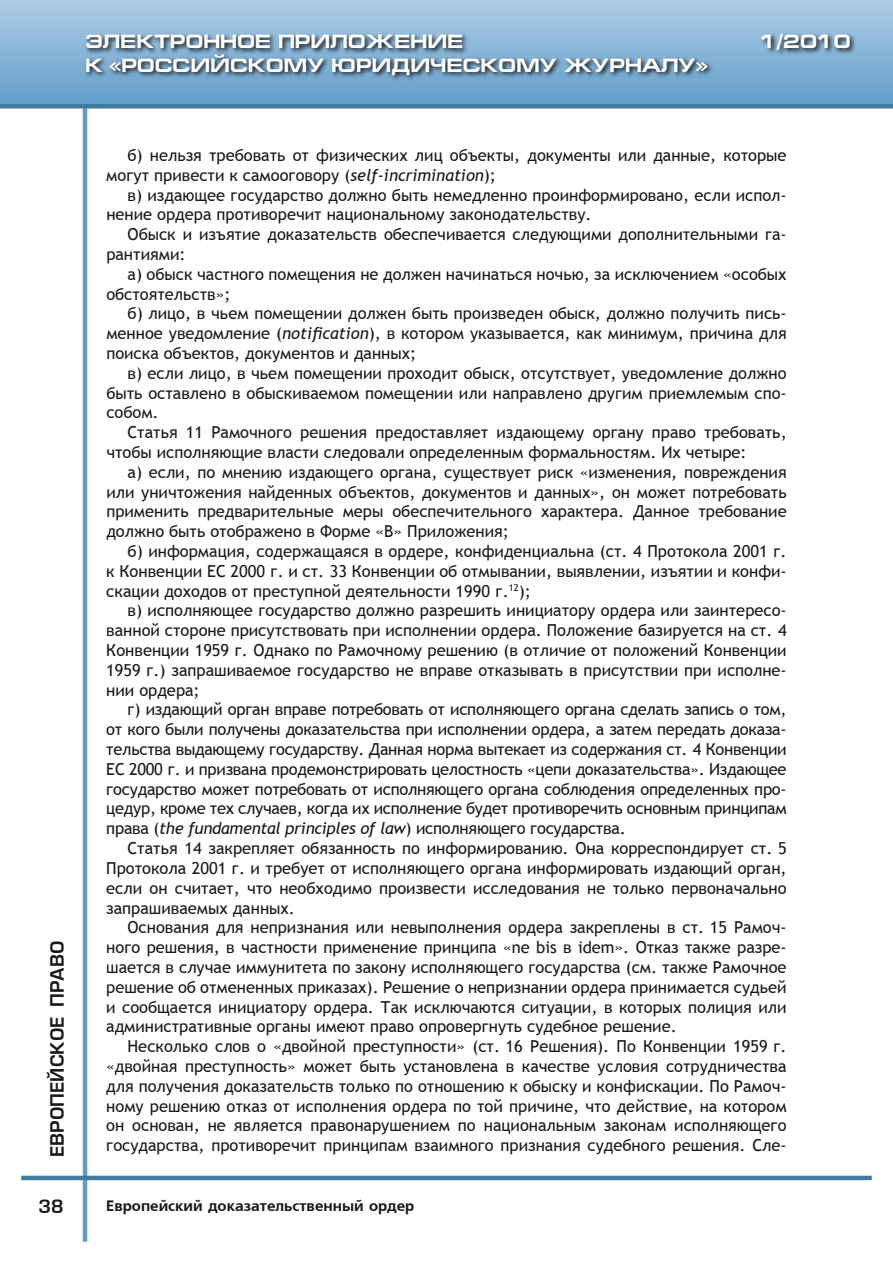
<style>
.page{position:relative;width:893px;height:1263px;background:#fff}
.page>*{position:absolute;margin:0;border:0;box-sizing:border-box;transform-origin:0 0}
.t1{font:700 19.5px "Europe Ext";color:#fff}
.t2{font:18px "Europe Demi Normal";color:#1a171c}
.t3{font:16.5px/19.8px "Trebuchet MS";color:#1a171c;text-align:justify}
.t4{font:15px "Free Set Bold Cyrillic";color:#1a171c}
.s1{font-style:italic}
</style>
<div class="page">
<hr style="left:83px;top:89px;width:4px;height:1153px;background:#609ec9">
<hr style="left:21px;top:1176px;width:851px;height:4px;background:#427aa0">
<div style="left:0;top:0;width:893px;height:106px;background:linear-gradient(to bottom,#afcde5,#629ec9)"></div>
<div style="left:0;top:104px;width:893px;height:5px;background:#427aa0"></div>
<svg style="left:83px;top:31px;width:810px;height:121px"></svg>
<p class="t1" style="left:85px;top:31px;width:380px">ЭЛЕКТРОННОЕ ПРИЛОЖЕНИЕ</p>
<p class="t1" style="left:760px;top:31px;width:92px">1/2010</p>
<p class="t1" style="left:85px;top:54px;width:624px">К «РОССИЙСКОМУ ЮРИДИЧЕСКОМУ ЖУРНАЛУ»</p>
<p class="t2" style="left:47px;top:1157px;width:217px;rotate:-90deg">европейское право</p>
<p class="t2" style="left:38px;top:1196px;width:27px">38</p>
<p class="t3" style="left:106px;top:145px;width:682px;text-indent:21px">б) нельзя требовать от физических лиц объекты, документы или данные, которые могут привести к самооговору (<span class="s1">self-incrimination</span>);</p>
<p class="t3" style="left:106px;top:185px;width:682px;text-indent:21px">в) издающее государство должно быть немедленно проинформировано, если испол&shy;нение ордера противоречит национальному законодательству.</p>
<p class="t3" style="left:106px;top:225px;width:682px;text-indent:21px">Обыск и изъятие доказательств обеспечивается следующими дополнительными га&shy;рантиями:</p>
<p class="t3" style="left:106px;top:264px;width:682px;text-indent:21px">а) обыск частного помещения не должен начинаться ночью, за исключением «особых обстоятельств»;</p>
<p class="t3" style="left:106px;top:304px;width:682px;text-indent:21px">б) лицо, в чьем помещении должен быть произведен обыск, должно получить пись&shy;менное уведомление (<span class="s1">notification</span>), в котором указывается, как минимум, причина для поиска объектов, документов и данных;</p>
<p class="t3" style="left:106px;top:363px;width:682px;text-indent:21px">в) если лицо, в чьем помещении проходит обыск, отсутствует, уведомление должно быть оставлено в обыскиваемом помещении или направлено другим приемлемым спо&shy;собом.</p>
<p class="t3" style="left:106px;top:423px;width:682px;text-indent:21px">Статья 11 Рамочного решения предоставляет издающему органу право требовать, чтобы исполняющие власти следовали определенным формальностям. Их четыре:</p>
<p class="t3" style="left:106px;top:462px;width:682px;text-indent:21px">а) если, по мнению издающего органа, существует риск «изменения, повреждения или уничтожения найденных объектов, документов и данных», он может потребовать применить предварительные меры обеспечительного характера. Данное требование должно быть отображено в Форме «В» Приложения;</p>
<p class="t3" style="left:106px;top:541px;width:682px;text-indent:21px">б) информация, содержащаяся в ордере, конфиденциальна (ст. 4 Протокола 2001 г. к Конвенции ЕС 2000 г. и ст. 33 Конвенции об отмывании, выявлении, изъятии и конфи&shy;скации доходов от преступной деятельности 1990 г.<sup>12</sup>);</p>
<p class="t3" style="left:106px;top:601px;width:682px;text-indent:21px">в) исполняющее государство должно разрешить инициатору ордера или заинтересо&shy;ванной стороне присутствовать при исполнении ордера. Положение базируется на ст. 4<br>Конвенции 1959 г. Однако по Рамочному решению (в отличие от положений Конвенции 1959 г.) запрашиваемое государство не вправе отказывать в присутствии при исполне&shy;нии ордера;</p>
<p class="t3" style="left:106px;top:700px;width:682px;text-indent:21px">г) издающий орган вправе потребовать от исполняющего органа сделать запись о том, от кого были получены доказательства при исполнении ордера, а затем передать доказа&shy;тельства выдающему государству. Данная норма вытекает из содержания ст. 4 Конвенции ЕС 2000 г. и призвана продемонстрировать целостность «цепи доказательства». Издающее государство может потребовать от исполняющего органа соблюдения определенных про&shy;цедур, кроме тех случаев, когда их исполнение будет противоречить основным принципам права (<span class="s1">the fundamental principles of law</span>) исполняющего государства.</p>
<p class="t3" style="left:106px;top:838px;width:682px;text-indent:21px">Статья 14 закрепляет обязанность по информированию. Она корреспондирует ст. 5<br>Протокола 2001 г. и требует от исполняющего органа информировать издающий орган, если он считает, что необходимо произвести исследования не только первоначально запрашиваемых данных.</p>
<p class="t3" style="left:106px;top:918px;width:682px;text-indent:21px">Основания для непризнания или невыполнения ордера закреплены в ст. 15 Рамоч&shy;ного решения, в частности применение принципа «ne bis в idem». Отказ также разре&shy;шается в случае иммунитета по закону исполняющего государства (см. также Рамочное решение об отмененных приказах). Решение о непризнании ордера принимается судьей и сообщается инициатору ордера. Так исключаются ситуации, в которых полиция или административные органы имеют право опровергнуть судебное решение.</p>
<p class="t3" style="left:106px;top:1036px;width:682px;text-indent:21px">Несколько слов о «двойной преступности» (ст. 16 Решения). По Конвенции 1959 г. «двойная преступность» может быть установлена в качестве условия сотрудничества для получения доказательств только по отношению к обыску и конфискации. По Рамоч&shy;ному решению отказ от исполнения ордера по той причине, что действие, на котором он основан, не является правонарушением по национальным законам исполняющего государства, противоречит принципам взаимного признания судебного решения. Сле-</p>
<p class="t4" style="left:106px;top:1197px;width:310px">Европейский доказательственный ордер</p>
</div>
